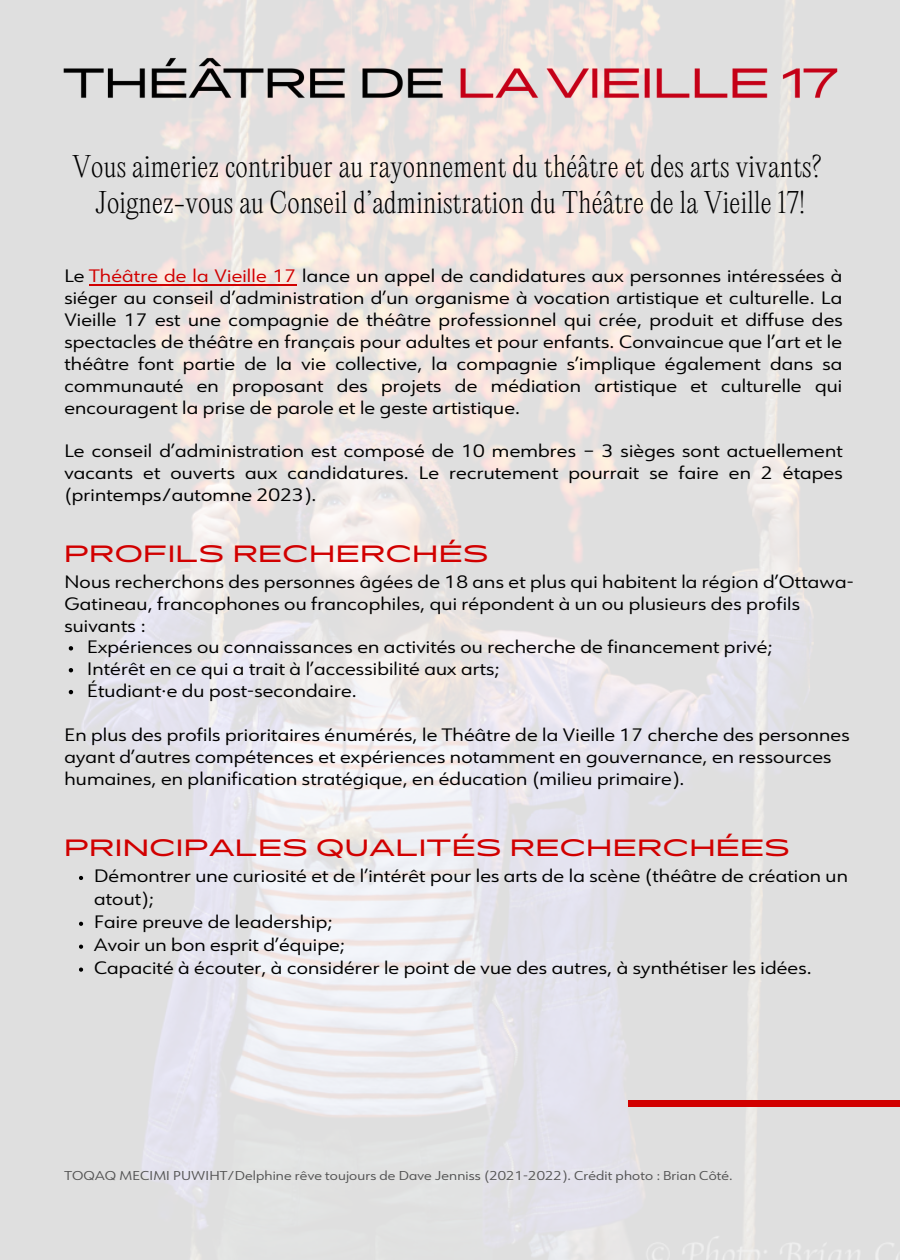
<style>
.page{position:relative;width:900px;height:1260px;background:#fff}
.page>*{position:absolute;margin:0;border:0;box-sizing:border-box;transform-origin:0 0}
.t1{font:200 27.5px "PP Editorial New";letter-spacing:.01em;color:#000}
.t2{font:22.75px "Pano";letter-spacing:.04em;color:#d10000}
.t3{font:17.5px/22px "URW Form Expand";letter-spacing:.01em;color:#000}
.t4{font:12.5px "URW Form Expand";letter-spacing:.01em;color:#545454}
.s1{color:#d10000}
</style>
<div class="page">
<img style="left:0;top:0;width:900px;height:1260px">
<svg style="left:69px;top:646px;width:4px;height:5px"></svg>
<svg style="left:69px;top:668px;width:4px;height:4px"></svg>
<svg style="left:69px;top:690px;width:4px;height:4px"></svg>
<div style="left:628px;top:1101px;width:272px;height:5px;background:#d10000"></div>
<img style="left:63px;top:57px;width:775px;height:42px">
<hr style="left:89px;top:284px;width:207px;height:1px;background:#d10000">
<svg style="left:79px;top:876px;width:4px;height:4px"></svg>
<svg style="left:79px;top:922px;width:4px;height:4px"></svg>
<svg style="left:79px;top:945px;width:4px;height:4px"></svg>
<svg style="left:79px;top:968px;width:4px;height:4px"></svg>
<p class="t1" style="left:72px;top:153px;width:751px">Vous aimeriez contribuer au rayonnement du théâtre et des arts vivants?</p>
<p class="t1" style="left:95px;top:189px;width:711px">Joignez-vous au Conseil d’administration du Théâtre de la Vieille 17!</p>
<p class="t3" style="left:64px;top:267px;width:780px;text-align:justify">Le <span class="s1">Théâtre de la Vieille 17</span> lance un appel de candidatures aux personnes intéressées à siéger au conseil d’administration d’un organisme à vocation artistique et culturelle. La Vieille 17 est une compagnie de théâtre professionnel qui crée, produit et diffuse des spectacles de théâtre en français pour adultes et pour enfants. Convaincue que l’art et le théâtre font partie de la vie collective, la compagnie s’implique également dans sa communauté en proposant des projets de médiation artistique et culturelle qui encouragent la prise de parole et le geste artistique.</p>
<p class="t3" style="left:64px;top:442px;width:780px;text-align:justify">Le conseil d’administration est composé de 10 membres – 3 sièges sont actuellement vacants et ouverts aux candidatures. Le recrutement pourrait se faire en 2 étapes (printemps/automne 2023).</p>
<p class="t2" style="left:64px;top:540px;width:425px">PROFILS RECHERCHÉS</p>
<p class="t3" style="left:64px;top:572px;width:791px">Nous recherchons des personnes âgées de 18 ans et plus qui habitent la région d’Ottawa-<br>Gatineau, francophones ou francophiles, qui répondent à un ou plusieurs des profils suivants :</p>
<p class="t3" style="left:87px;top:638px;width:687px">Expériences ou connaissances en activités ou recherche de financement privé;</p>
<p class="t3" style="left:87px;top:660px;width:414px">Intérêt en ce qui a trait à l’accessibilité aux arts;</p>
<p class="t3" style="left:87px;top:682px;width:271px">Étudiant·e du post-secondaire.</p>
<p class="t3" style="left:64px;top:726px;width:787px">En plus des profils prioritaires énumérés, le Théâtre de la Vieille 17 cherche des personnes ayant d’autres compétences et expériences notamment en gouvernance, en ressources humaines, en planification stratégique, en éducation (milieu primaire).</p>
<p class="t2" style="left:64px;top:834px;width:727px">PRINCIPALES QUALITÉS RECHERCHÉES</p>
<p class="t3" style="left:94px;top:866px;width:755px;line-height:23px">Démontrer une curiosité et de l’intérêt pour les arts de la scène (théâtre de création un atout);</p>
<p class="t3" style="left:94px;top:913px;width:240px">Faire preuve de leadership;</p>
<p class="t3" style="left:94px;top:936px;width:252px">Avoir un bon esprit d’équipe;</p>
<p class="t3" style="left:94px;top:958px;width:719px">Capacité à écouter, à considérer le point de vue des autres, à synthétiser les idées.</p>
<p class="t4" style="left:64px;top:1171px;width:670px">TOQAQ MECIMI PUWIHT/Delphine rêve toujours de Dave Jenniss (2021-2022). Crédit photo : Brian Côté.</p>
</div>
